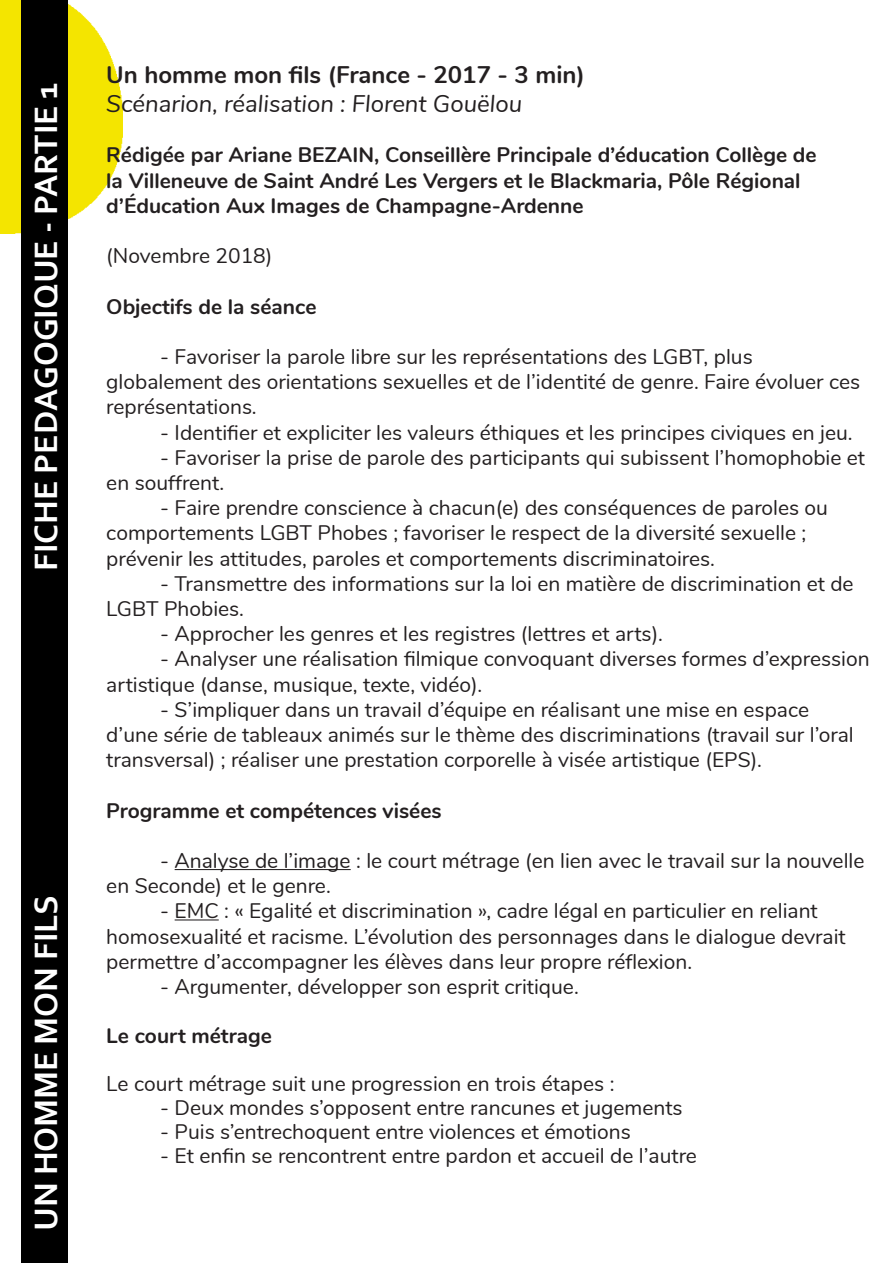
<style>
.page{position:relative;width:893px;height:1263px;background:#fff}
.page>*{position:absolute;margin:0;border:0;box-sizing:border-box;transform-origin:0 0}
.t1{font:700 33.9px "Corbel";color:#fff}
.t2{font:italic 24px "Nunito";color:#231f20}
.t3{font:700 24px "Nunito";color:#231f20}
.t4{font:21px/25.2px "Nunito";color:#231f20}
.t5{font:700 21px/25.2px "Nunito";color:#231f20}
</style>
<div class="page">
<img style="left:0;top:0;width:123px;height:234px">
<div style="left:21px;top:0;width:47px;height:1263px;background:#000"></div>
<hr style="left:175px;top:869px;width:176px;height:1px;background:#231f20">
<hr style="left:175px;top:919px;width:44px;height:1px;background:#231f20">
<p class="t1" style="left:25px;top:571px;width:490px;rotate:-90deg">FICHE PEDAGOGIQUE - PARTIE 1</p>
<p class="t1" style="left:25px;top:1231px;width:337px;rotate:-90deg">UN HOMME MON FILS</p>
<p class="t3" style="left:106px;top:57px;width:480px">Un homme mon fils (France - 2017 - 3 min)</p>
<p class="t2" style="left:106px;top:86px;width:417px">Scénarion, réalisation : Florent Gouëlou</p>
<p class="t5" style="left:106px;top:141px;width:712px">Rédigée par Ariane BEZAIN, Conseillère Principale d’éducation Collège de la Villeneuve de Saint André Les Vergers et le Blackmaria, Pôle Régional d’Éducation Aux Images de Champagne-Ardenne</p>
<p class="t4" style="left:106px;top:242px;width:168px">(Novembre 2018)</p>
<p class="t5" style="left:106px;top:292px;width:212px">Objectifs de la séance</p>
<p class="t4" style="left:106px;top:343px;width:755px;text-indent:54px">- Favoriser la parole libre sur les représentations des LGBT, plus globalement des orientations sexuelles et de l’identité de genre. Faire évoluer ces représentations.</p>
<p class="t4" style="left:160px;top:418px;width:694px">- Identifier et expliciter les valeurs éthiques et les principes civiques en jeu.</p>
<p class="t4" style="left:106px;top:444px;width:760px;text-indent:54px">- Favoriser la prise de parole des participants qui subissent l’homophobie et en souffrent.</p>
<p class="t4" style="left:106px;top:494px;width:723px;text-indent:54px">- Faire prendre conscience à chacun(e) des conséquences de paroles ou comportements LGBT Phobes ; favoriser le respect de la diversité sexuelle ; prévenir les attitudes, paroles et comportements discriminatoires.</p>
<p class="t4" style="left:106px;top:570px;width:749px;text-indent:54px">- Transmettre des informations sur la loi en matière de discrimination et de<br>LGBT Phobies.</p>
<p class="t4" style="left:160px;top:620px;width:504px">- Approcher les genres et les registres (lettres et arts).</p>
<p class="t4" style="left:106px;top:645px;width:765px;text-indent:54px">- Analyser une réalisation filmique convoquant diverses formes d’expression artistique (danse, musique, texte, vidéo).</p>
<p class="t4" style="left:106px;top:696px;width:749px;text-indent:54px">- S’impliquer dans un travail d’équipe en réalisant une mise en espace d’une série de tableaux animés sur le thème des discriminations (travail sur l’oral transversal) ; réaliser une prestation corporelle à visée artistique (EPS).</p>
<p class="t5" style="left:106px;top:796px;width:337px">Programme et compétences visées</p>
<p class="t4" style="left:106px;top:847px;width:760px;text-indent:54px">- Analyse de l’image : le court métrage (en lien avec le travail sur la nouvelle en Seconde) et le genre.</p>
<p class="t4" style="left:106px;top:897px;width:741px;text-indent:54px">- EMC : « Egalité et discrimination », cadre légal en particulier en reliant homosexualité et racisme. L’évolution des personnages dans le dialogue devrait permettre d’accompagner les élèves dans leur propre réflexion.</p>
<p class="t4" style="left:160px;top:973px;width:420px">- Argumenter, développer son esprit critique.</p>
<p class="t5" style="left:106px;top:1022px;width:167px">Le court métrage</p>
<p class="t4" style="left:106px;top:1070px;width:510px">Le court métrage suit une progression en trois étapes :</p>
<p class="t4" style="left:160px;top:1094px;width:524px">- Deux mondes s’opposent entre rancunes et jugements</p>
<p class="t4" style="left:160px;top:1118px;width:472px">- Puis s’entrechoquent entre violences et émotions</p>
<p class="t4" style="left:160px;top:1142px;width:538px">- Et enfin se rencontrent entre pardon et accueil de l’autre</p>
</div>
